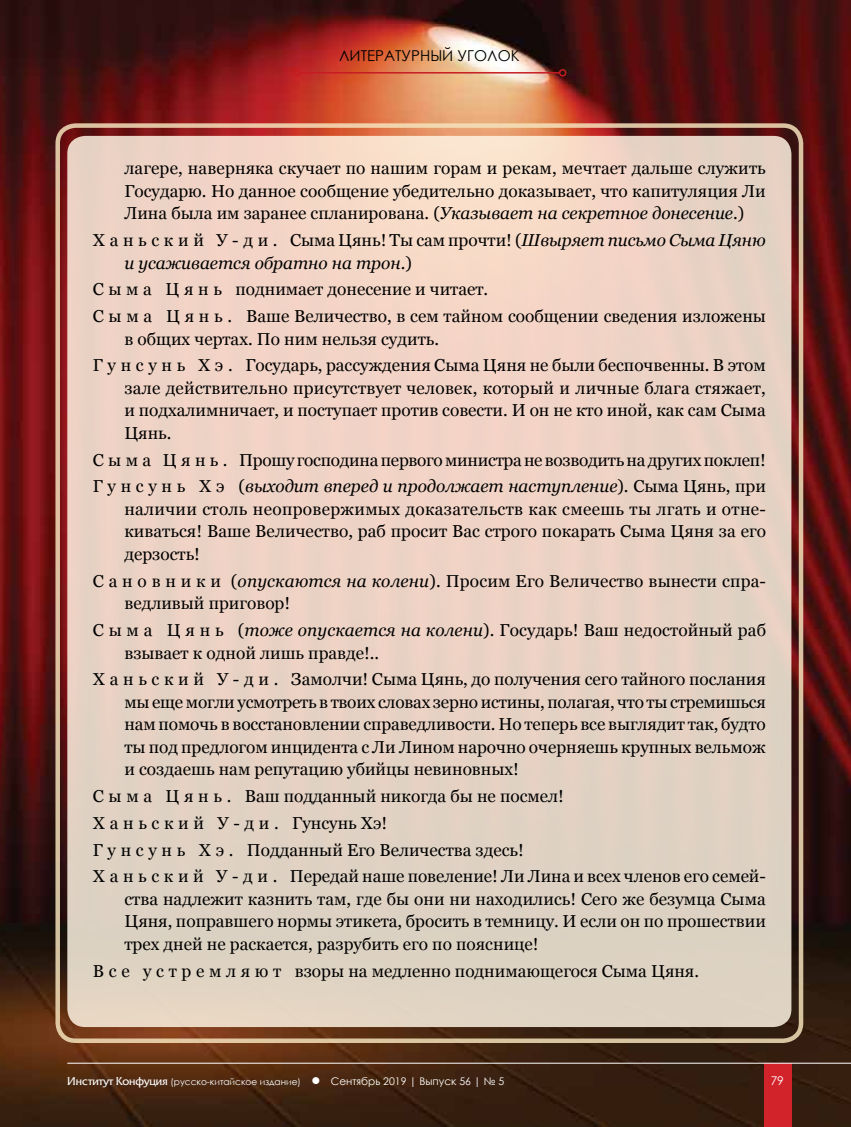
<style>
.page{position:relative;width:851px;height:1127px;background:#fff}
.page>*{position:absolute;margin:0;border:0;box-sizing:border-box;transform-origin:0 0}
.t1{font:17.25px/22.5px "Georgia";color:#000}
.t2{font:italic 17.25px/22.5px "Georgia";color:#000}
.t3{font:15px "Century Gothic";color:#000}
.t4{font:12px "Century Gothic";color:#fff}
.t5{font:9px "Century Gothic";color:#fff}
.s1{font-style:italic}
.s2{font-style:normal}
.s3{font-family:"Friz Quadrata C";font-size:11.25px}
.s4{font-size:10.5px}
</style>
<div class="page">
<img style="left:1px;top:0;width:849px;height:1127px">
<img style="left:0;top:0;width:1px;height:1127px">
<div style="left:67px;top:136px;width:724px;height:891px;background:linear-gradient(to bottom,#f5d5c6,#ddd1c2);border-radius:18px"></div>
<div style="left:55px;top:123px;width:748px;height:920px;border:4px solid #f5e3bc;border-radius:18px"></div>
<div style="left:763px;top:1063px;width:28px;height:64px;background:#d2232a"></div>
<hr style="left:300px;top:72px;width:259px;height:2px;background:#c61d23">
<div style="left:559px;top:69px;width:7px;height:8px;border:2px solid #c61d23;border-radius:50%"></div>
<div style="left:293px;top:69px;width:8px;height:8px;border:2px solid #c61d23;border-radius:50%"></div>
<hr style="left:67px;top:1063px;width:783px;height:1px;background:#fff">
<p class="t3" style="left:339px;top:45px;width:180px">Литературный уголок</p>
<p class="t1" style="left:124px;top:158px;width:643px;text-align:justify">лагере, наверняка скучает по нашим горам и рекам, мечтает дальше служить Государю. Но данное сообщение убедительно доказывает, что капитуляция Ли Лина была им заранее спланирована. (<span class="s1">Указывает на секретное донесение</span>.)</p>
<p class="t2" style="left:124px;top:229px;width:642px;text-indent:-31px"><span class="s2">Х а н ь с к и й У - д и . Сыма Цянь! Ты сам прочти! (</span>Швыряет письмо Сыма Цяню и усаживается обратно на трон<span class="s2">.)</span></p>
<p class="t1" style="left:93px;top:276px;width:674px;line-height:26.7px">С ы м а Ц я н ь поднимает донесение и читает.<br>С ы м а Ц я н ь . Ваше Величество, в сем тайном сообщении сведения изложены</p>
<p class="t1" style="left:93px;top:326px;width:674px;line-height:26.7px;text-indent:31px">в общих чертах. По ним нельзя судить.<br>Г у н с у н ь Х э . Государь, рассуждения Сыма Цяня не были беспочвенны. В этом</p>
<p class="t1" style="left:124px;top:377px;width:643px;text-align:justify">зале действительно присутствует человек, который и личные блага стяжает, и подхалимничает, и поступает против совести. И он не кто иной, как сам Сыма Цянь.</p>
<p class="t1" style="left:93px;top:447px;width:674px;line-height:26.7px">С ы м а Ц я н ь . Прошу господина первого министра не возводить на других поклеп!<br>Г у н с у н ь Х э (<span class="s1">выходит вперед и продолжает наступление</span>). Сыма Цянь, при</p>
<p class="t1" style="left:124px;top:498px;width:643px;text-align:justify">наличии столь неопровержимых доказательств как смеешь ты лгать и отне&shy;киваться! Ваше Величество, раб просит Вас строго покарать Сыма Цяня за его дерзость!</p>
<p class="t1" style="left:124px;top:570px;width:643px;text-indent:-32px">С а н о в н и к и (<span class="s1">опускаются на колени</span>). Просим Его Величество вынести спра&shy;ведливый приговор!</p>
<p class="t1" style="left:124px;top:619px;width:643px;text-indent:-31px">С ы м а Ц я н ь (<span class="s1">тоже опускается на колени</span>). Государь! Ваш недостойный раб взывает к одной лишь правде!..</p>
<p class="t1" style="left:124px;top:668px;width:643px;text-align:justify;text-indent:-31px">Х а н ь с к и й У - д и . Замолчи! Сыма Цянь, до получения сего тайного послания мы еще могли усмотреть в твоих словах зерно истины, полагая, что ты стремишься нам помочь в восстановлении справедливости. Но теперь все выглядит так, будто ты под предлогом инцидента с Ли Лином нарочно очерняешь крупных вельмож и создаешь нам репутацию убийцы невиновных!</p>
<p class="t1" style="left:93px;top:783px;width:674px;line-height:26.7px">С ы м а Ц я н ь . Ваш подданный никогда бы не посмел!<br>Ханьский У-ди. Гунсунь Хэ!<br>Г у н с у н ь Х э . Подданный Его Величества здесь!<br>Х а н ь с к и й У - д и . Передай наше повеление! Ли Лина и всех членов его семей-</p>
<p class="t1" style="left:124px;top:888px;width:643px;text-align:justify">ства надлежит казнить там, где бы они ни находились! Сего же безумца Сыма Цяня, поправшего нормы этикета, бросить в темницу. И если он по прошествии трех дней не раскается, разрубить его по пояснице!</p>
<p class="t1" style="left:93px;top:960px;width:607px">В с е у с т р е м л я ю т взоры на медленно поднимающегося Сыма Цяня.</p>
<p class="t5" style="left:67px;top:1075px;width:438px"><span class="s3">Институт Конфуция</span> (русско-китайское издание) ● <span class="s4">Сентябрь 2019 | Выпуск 56 | № 5</span></p>
<p class="t4" style="left:770px;top:1072px;width:15px">79</p>
</div>
